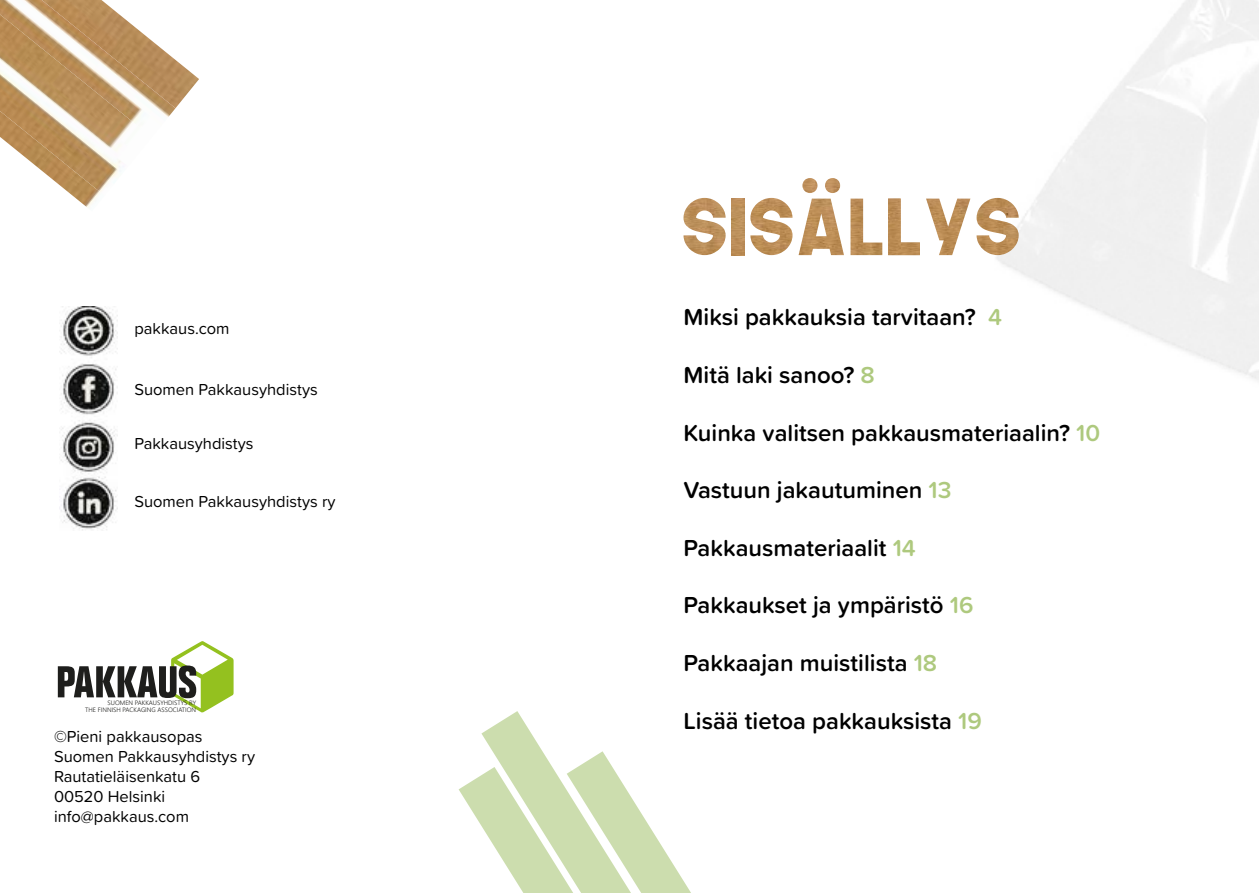
<style>
.page{position:relative;width:1259px;height:893px;background:#fff}
.page>*{position:absolute;margin:0;border:0;box-sizing:border-box;transform-origin:0 0}
.t1{font:600 24px "Proxima Soft";color:#000}
.t2{font:16.5px/19.8px "Proxima Soft";color:#000}
.t3{font:300 6.3px/7.2px "Segoe UI";color:#1e1e1c;text-align:right}
.s1{color:#aec97e}
</style>
<div class="page">
<img style="left:683px;top:198px;width:42px;height:57px">
<img style="left:731px;top:199px;width:13px;height:56px">
<img style="left:750px;top:198px;width:42px;height:57px">
<img style="left:798px;top:178px;width:46px;height:77px">
<img style="left:888px;top:199px;width:32px;height:56px">
<img style="left:850px;top:199px;width:32px;height:56px">
<img style="left:926px;top:199px;width:44px;height:56px">
<img style="left:976px;top:198px;width:42px;height:57px">
<svg style="left:58px;top:641px;width:176px;height:72px"></svg>
<svg style="left:458px;top:711px;width:233px;height:182px"></svg>
<img style="left:175px;top:59px;width:24px;height:49px">
<img style="left:0;top:0;width:175px;height:117px">
<img style="left:0;top:14px;width:152px;height:114px">
<img style="left:0;top:63px;width:128px;height:124px">
<img style="left:0;top:111px;width:105px;height:97px">
<img style="left:61px;top:306px;width:56px;height:225px">
<p class="t2" style="left:134px;top:317px;width:97px">pakkaus.com</p>
<p class="t2" style="left:134px;top:379px;width:185px">Suomen Pakkausyhdistys</p>
<p class="t2" style="left:134px;top:432px;width:121px">Pakkausyhdistys</p>
<p class="t2" style="left:134px;top:491px;width:203px">Suomen Pakkausyhdistys ry</p>
<p class="t3" style="left:85px;top:699px;width:112px">SUOMEN PAKKAUSYHDISTYS RY<br>THE FINNISH PACKAGING ASSOCIATION</p>
<p class="t2" style="left:54px;top:726px;width:203px">©Pieni pakkausopas<br>Suomen Pakkausyhdistys ry<br>Rautatieläisenkatu 6<br>00520 Helsinki info@pakkaus.com</p>
<p class="t1" style="left:683px;top:299px;width:320px">Miksi pakkauksia tarvitaan? <span class="s1">4</span></p>
<p class="t1" style="left:683px;top:357px;width:193px">Mitä laki sanoo? <span class="s1">8</span></p>
<p class="t1" style="left:683px;top:414px;width:418px">Kuinka valitsen pakkausmateriaalin? <span class="s1">10</span></p>
<p class="t1" style="left:683px;top:472px;width:269px">Vastuun jakautuminen <span class="s1">13</span></p>
<p class="t1" style="left:683px;top:530px;width:234px">Pakkausmateriaalit <span class="s1">14</span></p>
<p class="t1" style="left:683px;top:587px;width:291px">Pakkaukset ja ympäristö <span class="s1">16</span></p>
<p class="t1" style="left:683px;top:645px;width:255px">Pakkaajan muistilista <span class="s1">18</span></p>
<p class="t1" style="left:683px;top:702px;width:300px">Lisää tietoa pakkauksista <span class="s1">19</span></p>
</div>
